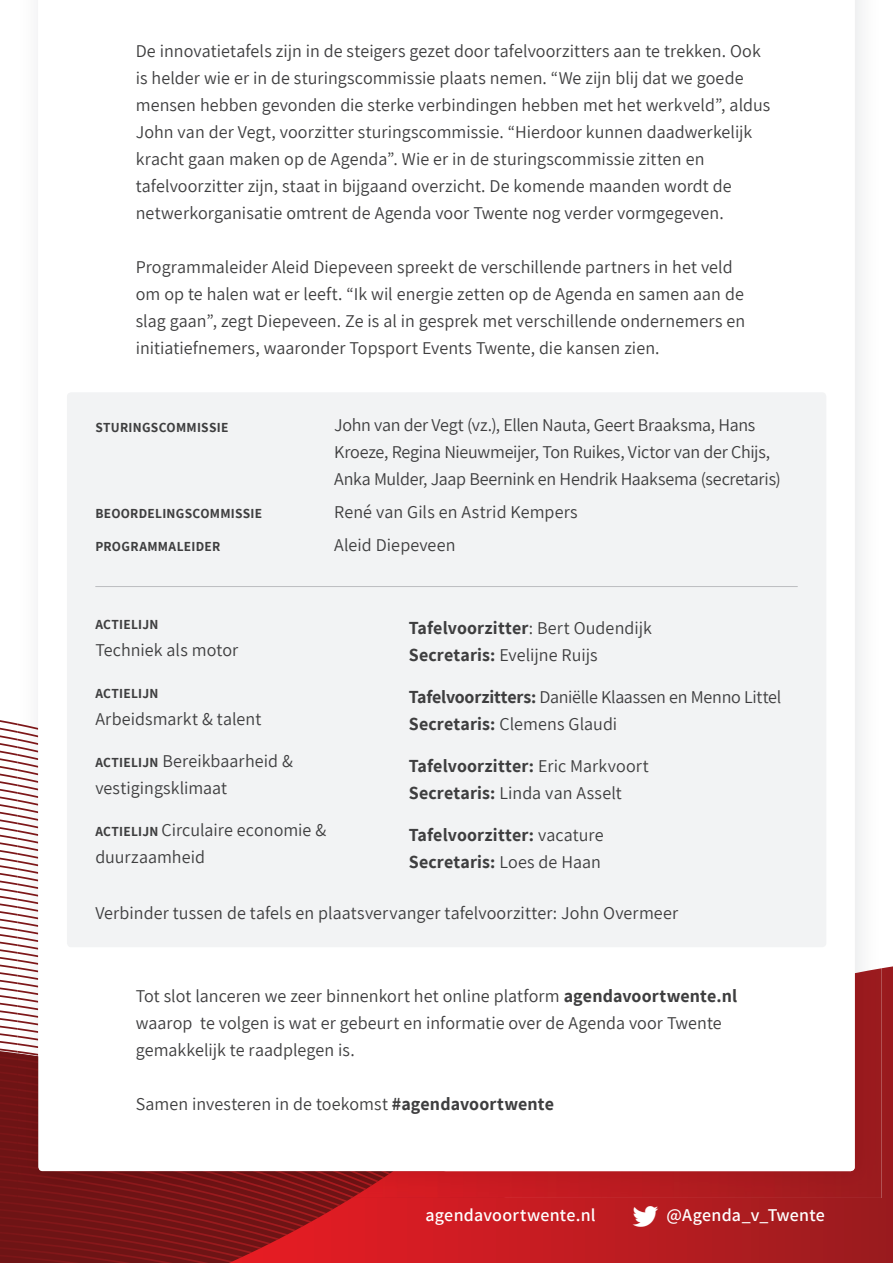
<style>
.page{position:relative;width:893px;height:1263px;background:#fff}
.page>*{position:absolute;margin:0;border:0;box-sizing:border-box;transform-origin:0 0}
.t1{font:18px/27px "Assistant";color:#3e3e3f}
.t2{font:700 18px/27px "Assistant";letter-spacing:.01em;color:#3e3e3f}
.t3{font:600 18px "Assistant";letter-spacing:.01em;color:#fff}
.t4{font:700 13.5px "Assistant";letter-spacing:.02em;color:#3e3e3f}
.s1{font-weight:700;font-size:13.5px}
.s2{font-weight:700}
.s3{font-weight:400}
</style>
<div class="page">
<svg style="left:0;top:1051px;width:229px;height:212px;background:#741516"></svg>
<svg style="left:0;top:720px;width:18px;height:279px"></svg>
<svg style="left:229px;top:966px;width:664px;height:297px;background:#b61b20"></svg>
<img style="left:18px;top:1053px;width:52px;height:145px">
<img style="left:18px;top:723px;width:20px;height:280px">
<img style="left:70px;top:1171px;width:282px;height:27px">
<img style="left:352px;top:968px;width:529px;height:230px">
<svg style="left:38px;top:728px;width:817px;height:443px"></svg>
<div style="left:67px;top:392px;width:759px;height:555px;background:#f2f3f4;border-radius:4px"></div>
<hr style="left:95px;top:586px;width:703px;height:1px;background:#bcbdc0">
<svg style="left:633px;top:1206px;width:25px;height:20px"></svg>
<p class="t1" style="left:136px;top:36px;width:636px">De innovatietafels zijn in de steigers gezet door tafelvoorzitters aan te trekken. Ook is helder wie er in de sturingscommissie plaats nemen. “We zijn blij dat we goede mensen hebben gevonden die sterke verbindingen hebben met het werkveld”, aldus John van der Vegt, voorzitter sturingscommissie. “Hierdoor kunnen daadwerkelijk kracht gaan maken op de Agenda”. Wie er in de sturingscommissie zitten en tafelvoorzitter zijn, staat in bijgaand overzicht. De komende maanden wordt de netwerkorganisatie omtrent de Agenda voor Twente nog verder vormgegeven.</p>
<p class="t1" style="left:136px;top:252px;width:611px">Programmaleider Aleid Diepeveen spreekt de verschillende partners in het veld om op te halen wat er leeft. “Ik wil energie zetten op de Agenda en samen aan de slag gaan”, zegt Diepeveen. Ze is al in gesprek met verschillende ondernemers en initiatiefnemers, waaronder Topsport Events Twente, die kansen zien.</p>
<p class="t4" style="left:95px;top:418px;width:135px">STURINGSCOMMISSIE</p>
<p class="t1" style="left:334px;top:411px;width:448px">John van der Vegt (vz.), Ellen Nauta, Geert Braaksma, Hans<br>Kroeze, Regina Nieuwmeijer, Ton Ruikes, Victor van der Chijs,<br>Anka Mulder, Jaap Beernink en Hendrik Haaksema (secretaris)</p>
<p class="t4" style="left:95px;top:504px;width:168px">BEOORDELINGSCOMMISSIE</p>
<p class="t1" style="left:334px;top:498px;width:245px">René van Gils en Astrid Kempers</p>
<p class="t4" style="left:95px;top:537px;width:127px">PROGRAMMALEIDER</p>
<p class="t1" style="left:334px;top:531px;width:123px">Aleid Diepeveen</p>
<p class="t4" style="left:95px;top:616px;width:65px">ACTIELIJN</p>
<p class="t1" style="left:95px;top:636px;width:144px">Techniek als motor</p>
<p class="t4" style="left:95px;top:685px;width:65px">ACTIELIJN</p>
<p class="t1" style="left:95px;top:705px;width:167px">Arbeidsmarkt &amp; talent</p>
<p class="t1" style="left:95px;top:747px;width:199px"><span class="s1">ACTIELIJN</span> Bereikbaarheid &amp; vestigingsklimaat</p>
<p class="t1" style="left:95px;top:816px;width:232px"><span class="s1">ACTIELIJN</span> Circulaire economie &amp; duurzaamheid</p>
<p class="t1" style="left:409px;top:614px;width:245px"><span class="s2">Tafelvoorzitter</span>: Bert Oudendijk<br><span class="s2">Secretaris:</span> Evelijne Ruijs</p>
<p class="t1" style="left:409px;top:683px;width:374px"><span class="s2">Tafelvoorzitters:</span> Daniëlle Klaassen en Menno Littel<br><span class="s2">Secretaris:</span> Clemens Glaudi</p>
<p class="t2" style="left:409px;top:752px;width:241px">Tafelvoorzitter: <span class="s3">Eric Markvoort<br></span>Secretaris: <span class="s3">Linda van Asselt</span></p>
<p class="t2" style="left:409px;top:821px;width:196px">Tafelvoorzitter: <span class="s3">vacature<br></span>Secretaris: <span class="s3">Loes de Haan</span></p>
<p class="t1" style="left:95px;top:899px;width:584px">Verbinder tussen de tafels en plaatsvervanger tafelvoorzitter: John Overmeer</p>
<p class="t1" style="left:136px;top:981px;width:603px">Tot slot lanceren we zeer binnenkort het online platform <span class="s2">agendavoortwente.nl </span>waarop te volgen is wat er gebeurt en informatie over de Agenda voor Twente gemakkelijk te raadplegen is.</p>
<p class="t1" style="left:136px;top:1089px;width:420px">Samen investeren in de toekomst <span class="s2">#agendavoortwente</span></p>
<p class="t3" style="left:425px;top:1203px;width:172px">agendavoortwente.nl</p>
<p class="t3" style="left:667px;top:1203px;width:160px">@Agenda_v_Twente</p>
</div>
